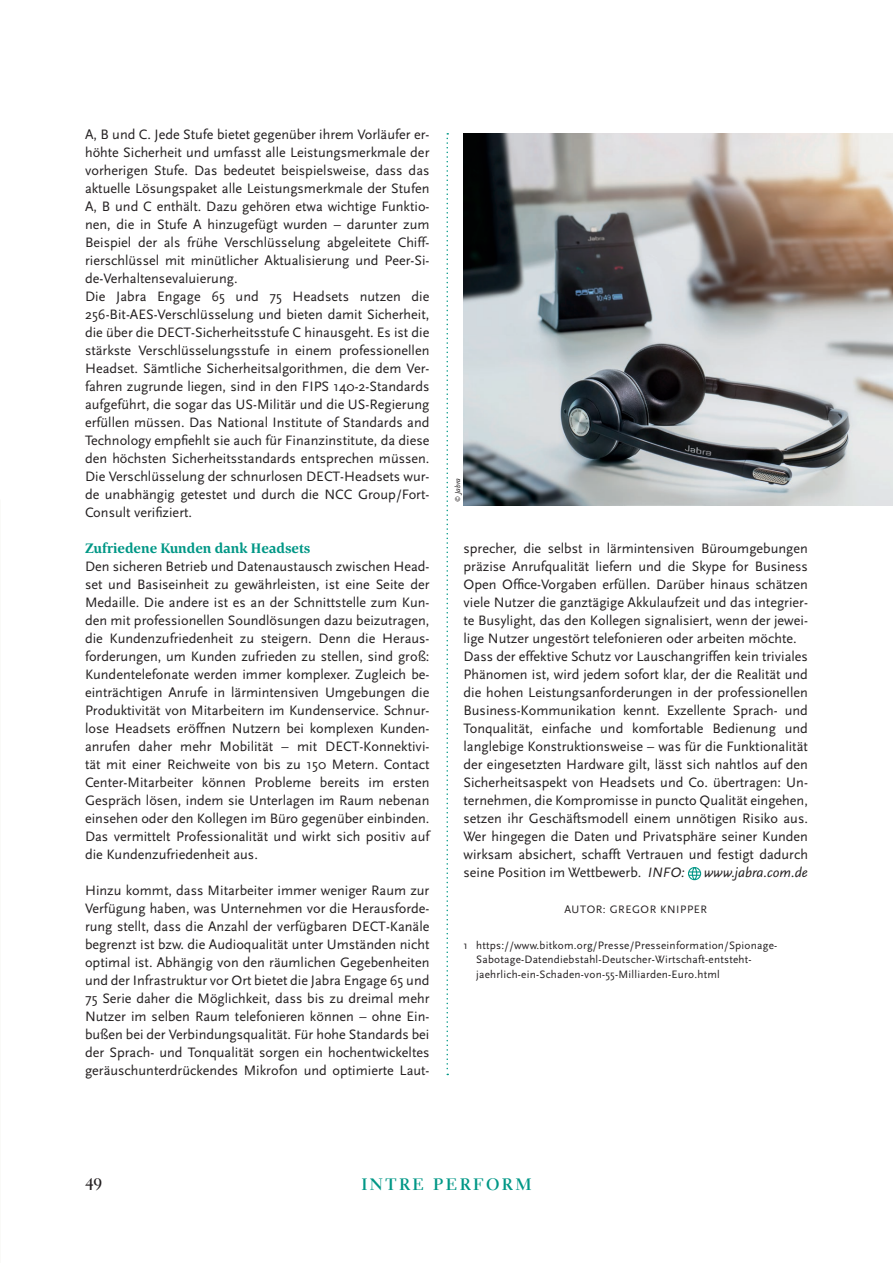
<style>
.page{position:relative;width:893px;height:1263px;background:#fff}
.page>*{position:absolute;margin:0;border:0;box-sizing:border-box;transform-origin:0 0}
.t1{font:700 16.5px "Electra LT Std";letter-spacing:.15em;color:#009786}
.t2{font:700 16.5px "Electra LT Std";color:#231f20}
.Story___Fließtext{font:14.25px/18px "Scala Sans";color:#231f20;text-align:justify}
.Story___Fließtext-2{font:700 14.25px "Corda";color:#009786}
.Story___Fließtext-3{font:italic 14.25px "Scala Sans Pro";color:#231f20}
.Story___Fußnote{font:11.25px/14.2px "Scala Sans";letter-spacing:.02em;color:#231f20}
.Story___Autor{font:11.25px "Scala Sans";letter-spacing:.05em;color:#231f20}
.Story___Photo_credit{font:italic 7.5px "Scala Sans Pro";color:#231f20}
.s1{font-size:6px}
.s2{font-family:"Scala Sans Pro";font-style:italic}
</style>
<div class="page">
<svg style="left:688px;top:867px;width:13px;height:13px"></svg>
<img style="left:463px;top:133px;width:430px;height:372px">
<svg style="left:446px;top:133px;width:2px;height:942px"></svg>
<p class="Story___Fließtext" style="left:85px;top:126px;width:346px">A, B und C. Jede Stufe bietet gegenüber ihrem Vorläufer er&shy;höhte Sicherheit und umfasst alle Leistungsmerkmale der vorherigen Stufe. Das bedeutet beispielsweise, dass das aktuelle Lösungspaket alle Leistungsmerkmale der Stufen A, B und C enthält. Dazu gehören etwa wichtige Funktio&shy;nen, die in Stufe A hinzugefügt wurden – darunter zum Beispiel der als frühe Verschlüsselung abgeleitete Chiff&shy;rierschlüssel mit minütlicher Aktualisierung und Peer-Si&shy;de-Verhaltensevaluierung.</p>
<p class="Story___Fließtext" style="left:85px;top:288px;width:346px">Die Jabra Engage 65 und 75 Headsets nutzen die 256-Bit-AES-Verschlüsselung und bieten damit Sicherheit, die über die DECT-Sicherheitsstufe C hinausgeht. Es ist die stärkste Verschlüsselungsstufe in einem professionellen Headset. Sämtliche Sicherheitsalgorithmen, die dem Ver&shy;fahren zugrunde liegen, sind in den FIPS 140-2-Standards aufgeführt, die sogar das US-Militär und die US-Regierung erfüllen müssen. Das National Institute of Standards and Technology empfiehlt sie auch für Finanzinstitute, da diese den höchsten Sicherheitsstandards entsprechen müssen.<br>Die Verschlüsselung der schnurlosen DECT-Headsets wur&shy;de unabhängig getestet und durch die NCC Group/Fort-Consult verifiziert.</p>
<p class="Story___Fließtext-2" style="left:85px;top:539px;width:227px">Zufriedene Kunden dank Headsets</p>
<p class="Story___Fließtext" style="left:85px;top:558px;width:346px">Den sicheren Betrieb und Datenaustausch zwischen Head&shy;set und Basiseinheit zu gewährleisten, ist eine Seite der Medaille. Die andere ist es an der Schnittstelle zum Kun&shy;den mit professionellen Soundlösungen dazu beizutragen, die Kundenzufriedenheit zu steigern. Denn die Heraus&shy;forderungen, um Kunden zufrieden zu stellen, sind groß:<br>Kundentelefonate werden immer komplexer. Zugleich be&shy;einträchtigen Anrufe in lärmintensiven Umgebungen die Produktivität von Mitarbeitern im Kundenservice. Schnur&shy;lose Headsets eröffnen Nutzern bei komplexen Kunden&shy;anrufen daher mehr Mobilität – mit DECT-Konnektivi&shy;tät mit einer Reichweite von bis zu 150 Metern. Contact Center-Mitarbeiter können Probleme bereits im ersten Gespräch lösen, indem sie Unterlagen im Raum nebenan einsehen oder den Kollegen im Büro gegenüber einbinden.<br>Das vermittelt Professionalität und wirkt sich positiv auf die Kundenzufriedenheit aus.</p>
<p class="Story___Fließtext" style="left:85px;top:882px;width:346px">Hinzu kommt, dass Mitarbeiter immer weniger Raum zur Verfügung haben, was Unternehmen vor die Herausforde&shy;rung stellt, dass die Anzahl der verfügbaren DECT-Kanäle begrenzt ist bzw. die Audioqualität unter Umständen nicht optimal ist. Abhängig von den räumlichen Gegebenheiten und der Infrastruktur vor Ort bietet die Jabra Engage 65 und 75 Serie daher die Möglichkeit, dass bis zu dreimal mehr Nutzer im selben Raum telefonieren können – ohne Ein&shy;bußen bei der Verbindungsqualität. Für hohe Standards bei der Sprach- und Tonqualität sorgen ein hochentwickeltes geräuschunterdrückendes Mikrofon und optimierte Laut-</p>
<p class="Story___Photo_credit" style="left:453px;top:502px;width:25px;rotate:-90deg"><span class="s1">©</span> Jabra</p>
<p class="Story___Fließtext" style="left:463px;top:540px;width:346px">sprecher, die selbst in lärmintensiven Büroumgebungen präzise Anrufqualität liefern und die Skype for Business Open Office-Vorgaben erfüllen. Darüber hinaus schätzen viele Nutzer die ganztägige Akkulaufzeit und das integrier&shy;te Busylight, das den Kollegen signalisiert, wenn der jewei&shy;lige Nutzer ungestört telefonieren oder arbeiten möchte.</p>
<p class="Story___Fließtext" style="left:463px;top:648px;width:346px">Dass der effektive Schutz vor Lauschangriffen kein triviales Phänomen ist, wird jedem sofort klar, der die Realität und die hohen Leistungsanforderungen in der professionellen Business-Kommunikation kennt. Exzellente Sprach- und Tonqualität, einfache und komfortable Bedienung und langlebige Konstruktionsweise – was für die Funktionalität der eingesetzten Hardware gilt, lässt sich nahtlos auf den Sicherheitsaspekt von Headsets und Co. übertragen: Un&shy;ternehmen, die Kompromisse in puncto Qualität eingehen, setzen ihr Geschäftsmodell einem unnötigen Risiko aus.<br>Wer hingegen die Daten und Privatsphäre seiner Kunden wirksam absichert, schafft Vertrauen und festigt dadurch seine Position im Wettbewerb. <span class="s2">INFO:</span></p>
<p class="Story___Fließtext-3" style="left:704px;top:864px;width:105px">www.jabra.com.de</p>
<p class="Story___Autor" style="left:564px;top:903px;width:144px">AUTOR: GREGOR KNIPPER</p>
<p class="Story___Fußnote" style="left:476px;top:938px;width:303px;text-indent:-13px">1 https://www.bitkom.org/Presse/Presseinformation/Spionage-<br>Sabotage-Datendiebstahl-Deutscher-Wirtschaft-entsteht&shy;jaehrlich-ein-Schaden-von-55-Milliarden-Euro.html</p>
<p class="t2" style="left:85px;top:1174px;width:19px">49</p>
<p class="t1" style="left:361px;top:1174px;width:172px">INTRE PERFORM</p>
</div>
